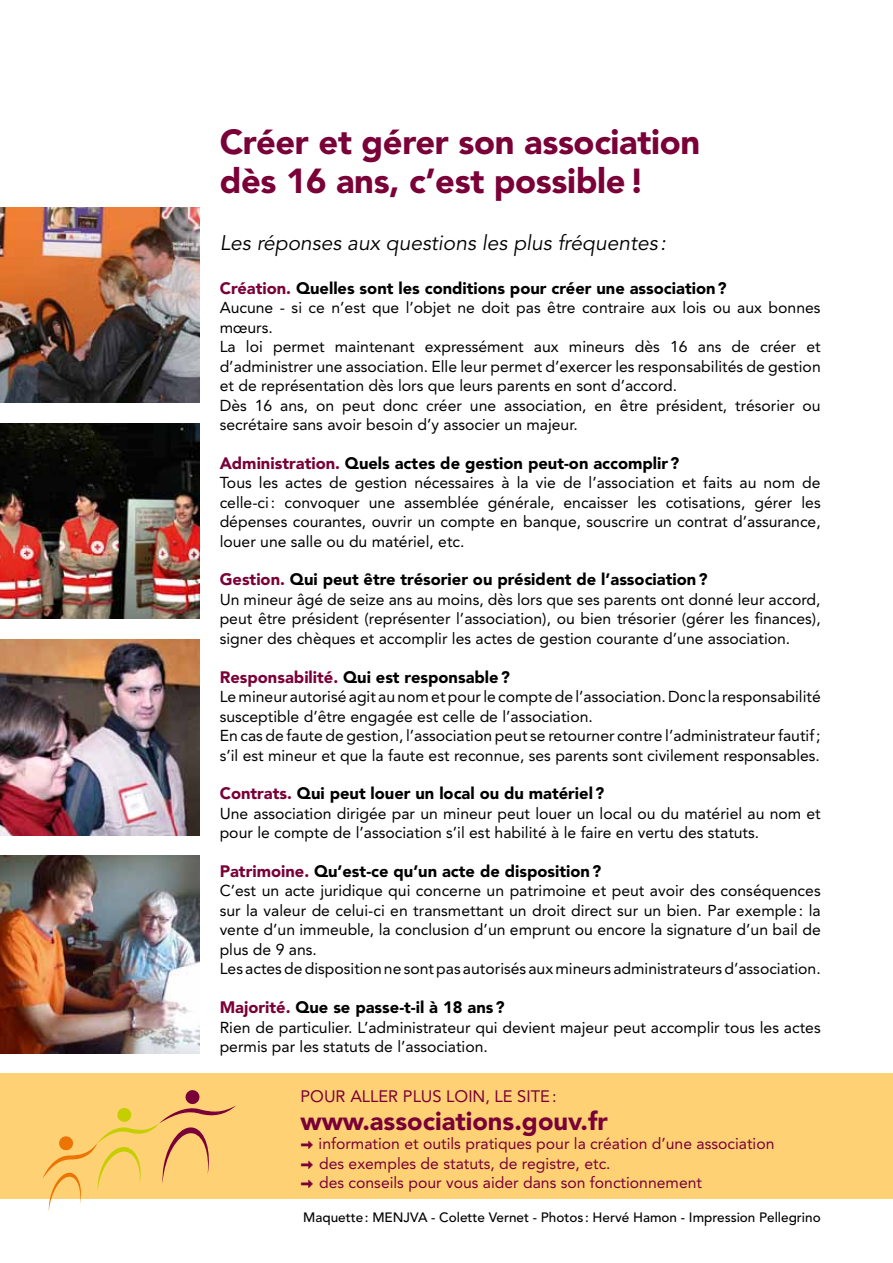
<style>
.page{position:relative;width:893px;height:1263px;background:#fff}
.page>*{position:absolute;margin:0;border:0;box-sizing:border-box;transform-origin:0 0}
.t1{font:900 34.5px/39.6px "Avenir LT Std";letter-spacing:-.01em;color:#7a0038}
.t2{font:900 25.5px "Avenir LT Std";color:#7a0038}
.t3{font:italic 21px "Avenir LT Std";color:#000}
.t4{font:900 16.5px "Avenir LT Std";color:#000}
.t5{font:16.5px "Avenir LT Std";color:#7a0038}
.t6{font:15.75px/19.5px "Avenir LT Std";color:#000}
.t7{font:15.75px/19.5px "Avenir LT Std";color:#7a0038}
.t8{font:500 13.5px "Avenir LT Std";color:#000}
.s1{color:#7a0038}
.s2{font-family:"Fleches Left Right"}
</style>
<div class="page">
<div style="left:0;top:1074px;width:893px;height:125px;background:#fed174"></div>
<img style="left:0;top:856px;width:199px;height:198px">
<img style="left:0;top:424px;width:199px;height:195px">
<img style="left:0;top:640px;width:199px;height:195px">
<img style="left:0;top:207px;width:199px;height:196px">
<svg style="left:43px;top:1090px;width:193px;height:121px"></svg>
<h1 class="t1" style="left:220px;top:122px;width:482px">Créer et gérer son association dès 16 ans, c’est possible!</h1>
<h3 class="t3" style="left:220px;top:231px;width:448px">Les réponses aux questions les plus fréquentes :</h3>
<p class="t4" style="left:220px;top:278px;width:509px"><span class="s1">Création.</span> Quelles sont les conditions pour créer une association?</p>
<p class="t6" style="left:220px;top:298px;width:603px">Aucune - si ce n’est que l’objet ne doit pas être contraire aux lois ou aux bonnes mœurs.<br>La loi permet maintenant expressément aux mineurs dès 16 ans de créer et d’administrer une association. Elle leur permet d’exercer les responsabilités de gestion et de représentation dès lors que leurs parents en sont d’accord.<br>Dès 16 ans, on peut donc créer une association, en être président, trésorier ou secrétaire sans avoir besoin d’y associer un majeur.</p>
<p class="t4" style="left:220px;top:453px;width:461px"><span class="s1">Administration.</span> Quels actes de gestion peut-on accomplir?</p>
<p class="t6" style="left:220px;top:473px;width:602px;text-align:justify">Tous les actes de gestion nécessaires à la vie de l’association et faits au nom de celle-ci: convoquer une assemblée générale, encaisser les cotisations, gérer les dépenses courantes, ouvrir un compte en banque, souscrire un contrat d’assurance, louer une salle ou du matériel, etc.</p>
<p class="t4" style="left:220px;top:570px;width:489px"><span class="s1">Gestion.</span> Qui peut être trésorier ou président de l’association?</p>
<p class="t6" style="left:220px;top:590px;width:602px;text-align:justify">Un mineur âgé de seize ans au moins, dès lors que ses parents ont donné leur accord, peut être président (représenter l’association), ou bien trésorier (gérer les finances), signer des chèques et accomplir les actes de gestion courante d’une association.</p>
<p class="t4" style="left:220px;top:667px;width:292px"><span class="s1">Responsabilité.</span> Qui est responsable?</p>
<p class="t6" style="left:220px;top:687px;width:603px">Le mineur autorisé agit au nom et pour le compte de l’association. Donc la responsabilité susceptible d’être engagée est celle de l’association.<br>En cas de faute de gestion, l’association peut se retourner contre l’administrateur fautif; s’il est mineur et que la faute est reconnue, ses parents sont civilement responsables.</p>
<p class="t4" style="left:220px;top:783px;width:386px"><span class="s1">Contrats.</span> Qui peut louer un local ou du matériel?</p>
<p class="t6" style="left:220px;top:804px;width:603px">Une association dirigée par un mineur peut louer un local ou du matériel au nom et pour le compte de l’association s’il est habilité à le faire en vertu des statuts.</p>
<p class="t4" style="left:220px;top:861px;width:383px"><span class="s1">Patrimoine.</span> Qu’est-ce qu’un acte de disposition?</p>
<p class="t6" style="left:220px;top:881px;width:603px">C’est un acte juridique qui concerne un patrimoine et peut avoir des conséquences sur la valeur de celui-ci en transmettant un droit direct sur un bien. Par exemple: la vente d’un immeuble, la conclusion d’un emprunt ou encore la signature d’un bail de plus de 9 ans.<br>Les actes de disposition ne sont pas autorisés aux mineurs administrateurs d’association.</p>
<p class="t4" style="left:220px;top:997px;width:286px"><span class="s1">Majorité.</span> Que se passe-t-il à 18 ans?</p>
<p class="t6" style="left:220px;top:1017px;width:602px">Rien de particulier. L’administrateur qui devient majeur peut accomplir tous les actes permis par les statuts de l’association.</p>
<p class="t5" style="left:300px;top:1086px;width:61px">Pour aller</p>
<p class="t5" style="left:403px;top:1086px;width:10px">plu</p>
<p class="t5" style="left:433px;top:1086px;width:126px">s loin, le site :</p>
<h2 class="t2" style="left:300px;top:1105px;width:309px">www.associations.gouv.fr</h2>
<p class="t7" style="left:300px;top:1134px;width:475px"><span class="s2">g</span> information et outils pratiques pour la création d’une association <span class="s2">g</span> des exemples de statuts, de registre, etc.<br><span class="s2">g</span> des conseils pour vous aider dans son fonctionnement</p>
<p class="t8" style="left:303px;top:1209px;width:519px">Maquette: MENJVA - Colette Vernet - Photos : Hervé Hamon - Impression Pellegrino</p>
</div>
